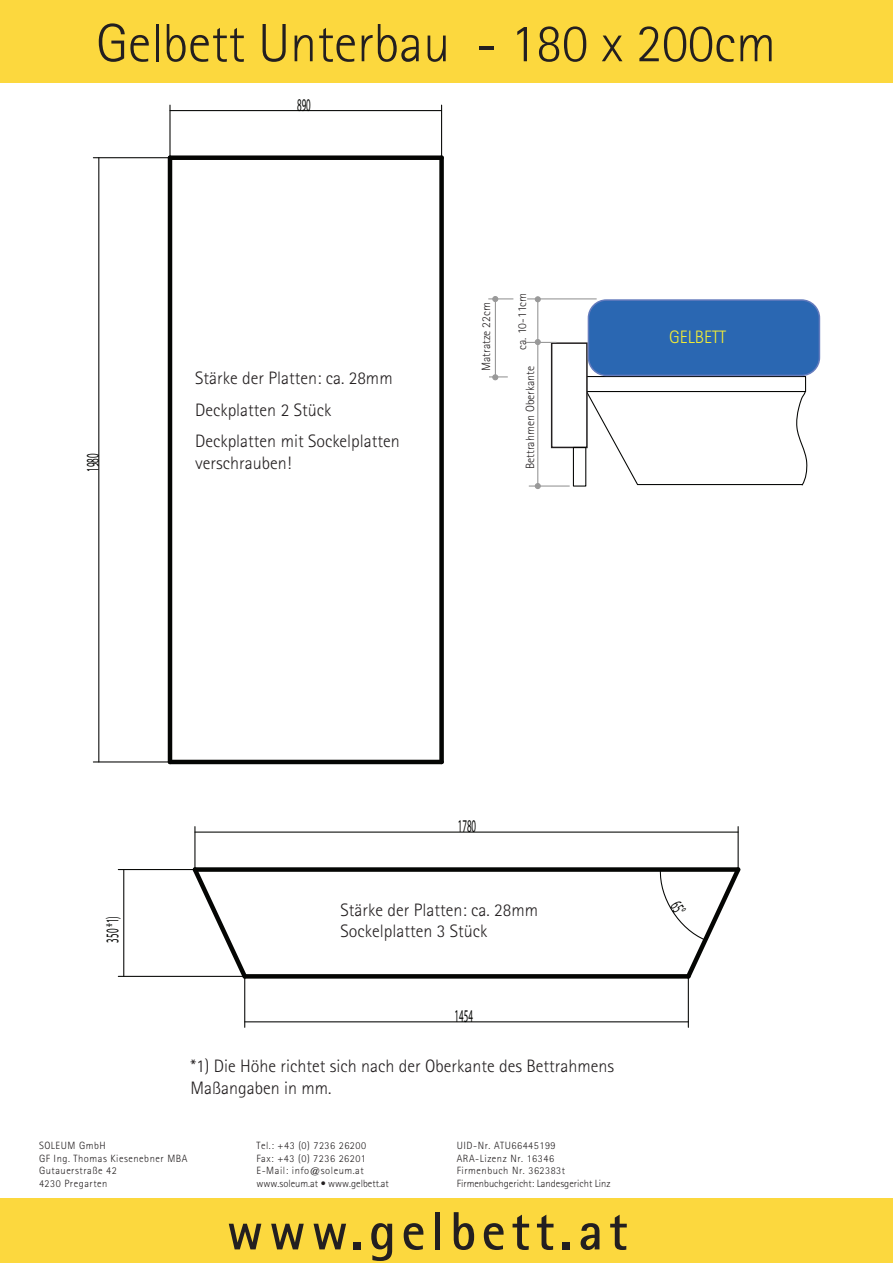
<style>
.page{position:relative;width:893px;height:1263px;background:#fff}
.page>*{position:absolute;margin:0;border:0;box-sizing:border-box;transform-origin:0 0}
.t1{font:300 54px "Rotis Sans Serif";color:#231f20}
.t2{font:700 54px "Rotis Sans Serif";letter-spacing:.1em;color:#231f20}
.t3{font:300 18px/31.5px "Rotis Sans Serif";color:#231f20}
.t4{font:18px "Myriad Pro";color:#040503;scale:.5 1}
.t5{font:300 18px "Rotis Sans Serif";color:#f4ed35}
.t6{font:300 12px "Rotis Sans Serif";color:#231f20}
.t7{font:300 10.5px/12.6px "Rotis Sans Serif";letter-spacing:.05em;color:#231f20}
</style>
<div class="page">
<img style="left:92px;top:104px;width:729px;height:924px">
<div style="left:0;top:1198px;width:893px;height:65px;background:#fcd83e"></div>
<div style="left:0;top:0;width:893px;height:83px;background:#fcd83e"></div>
<div style="left:195px;top:867px;width:543px;height:5px;background:#040503"></div>
<div style="left:245px;top:974px;width:443px;height:5px;background:#040503"></div>
<svg style="left:189px;top:863px;width:62px;height:119px"></svg>
<hr style="left:170px;top:760px;width:272px;height:4px;background:#040503">
<div style="left:170px;top:155px;width:272px;height:5px;background:#040503"></div>
<hr style="left:168px;top:158px;width:4px;height:604px;background:#040503">
<div style="left:439px;top:158px;width:5px;height:604px;background:#040503"></div>
<hr style="left:245px;top:1021px;width:443px;height:1px;background:#040503">
<hr style="left:244px;top:977px;width:1px;height:50px;background:#040503">
<hr style="left:688px;top:977px;width:1px;height:50px;background:#040503">
<hr style="left:195px;top:831px;width:543px;height:2px;background:#040503">
<hr style="left:194px;top:827px;width:1px;height:42px;background:#040503">
<hr style="left:738px;top:827px;width:1px;height:42px;background:#040503">
<hr style="left:123px;top:869px;width:1px;height:107px;background:#040503">
<hr style="left:118px;top:869px;width:76px;height:1px;background:#040503">
<hr style="left:118px;top:976px;width:126px;height:1px;background:#040503">
<hr style="left:98px;top:158px;width:1px;height:604px;background:#040503">
<hr style="left:93px;top:157px;width:76px;height:1px;background:#040503">
<hr style="left:93px;top:761px;width:76px;height:1px;background:#040503">
<hr style="left:170px;top:110px;width:272px;height:1px;background:#040503">
<hr style="left:169px;top:105px;width:2px;height:52px;background:#040503">
<hr style="left:441px;top:105px;width:1px;height:52px;background:#040503">
<div style="left:586px;top:376px;width:220px;height:16px;border:1px solid #040503"></div>
<svg style="left:586px;top:390px;width:53px;height:96px"></svg>
<hr style="left:638px;top:484px;width:164px;height:1px;background:#040503">
<svg style="left:796px;top:391px;width:12px;height:95px"></svg>
<div style="left:551px;top:342px;width:37px;height:106px;background:#fff;border:2px solid #231f20"></div>
<div style="left:573px;top:447px;width:13px;height:40px;border:1px solid #040503"></div>
<div style="left:588px;top:300px;width:231px;height:75px;background:#2a67b2;border-radius:18px"></div>
<div style="left:588px;top:299px;width:232px;height:77px;border:2px solid #647bbd;border-radius:18px"></div>
<hr style="left:526px;top:342px;width:30px;height:1px;background:#999">
<hr style="left:527px;top:298px;width:70px;height:1px;background:#999">
<hr style="left:537px;top:299px;width:1px;height:43px;background:#999">
<hr style="left:495px;top:299px;width:1px;height:78px;background:#999">
<hr style="left:537px;top:342px;width:1px;height:145px;background:#999">
<hr style="left:529px;top:485px;width:41px;height:2px;background:#999">
<svg style="left:535px;top:339px;width:6px;height:6px"></svg>
<svg style="left:535px;top:296px;width:6px;height:6px"></svg>
<svg style="left:535px;top:483px;width:6px;height:6px"></svg>
<svg style="left:489px;top:374px;width:19px;height:6px"></svg>
<svg style="left:488px;top:296px;width:25px;height:6px"></svg>
<svg style="left:659px;top:863px;width:85px;height:119px"></svg>
<h1 class="t1" style="left:96px;top:12px;width:681px">Gelbett Unterbau - 180 x 200cm</h1>
<h2 class="t4" style="left:82px;top:472px;width:38px;rotate:-90deg">1980</h2>
<h2 class="t4" style="left:297px;top:93px;width:29px">890</h2>
<h2 class="t3" style="left:195px;top:363px;width:206px">Stärke der Platten: ca. 28mm<br>Deckplatten 2 Stück<br>Deckplatten mit Sockelplatten</h2>
<h2 class="t3" style="left:195px;top:447px;width:98px">verschrauben!</h2>
<p class="t6" style="left:479px;top:371px;width:71px;rotate:-90deg">Matratze 22cm</p>
<p class="t6" style="left:515px;top:350px;width:58px;rotate:-90deg">ca. 10-11cm</p>
<p class="t6" style="left:523px;top:469px;width:105px;rotate:-90deg">Bettrahmen Oberkante</p>
<h2 class="t5" style="left:669px;top:327px;width:59px">GELBETT</h2>
<h2 class="t4" style="left:101px;top:942px;width:55px;rotate:-90deg">350 *1)</h2>
<h2 class="t4" style="left:458px;top:815px;width:38px">1780</h2>
<h2 class="t3" style="left:340px;top:899px;width:199px;line-height:21px">Stärke der Platten: ca. 28mm<br>Sockelplatten 3 Stück</h2>
<h2 class="t4" style="left:455px;top:1005px;width:38px">1454</h2>
<h2 class="t3" style="left:190px;top:1054px;width:425px;line-height:22.5px">*1) Die Höhe richtet sich nach der Oberkante des Bettrahmens<br>Maßangaben in mm.</h2>
<p class="t7" style="left:39px;top:1139px;width:150px">SOLEUM GmbH<br>GF Ing. Thomas Kiesenebner MBA<br>Gutauerstraße 42<br>4230 Pregarten</p>
<p class="t7" style="left:257px;top:1139px;width:134px">Tel.: +43 (0) 7236 26200<br>Fax: +43 (0) 7236 26201<br>E-Mail: info@soleum.at www.soleum.at • www.gelbett.at</p>
<p class="t7" style="left:457px;top:1139px;width:155px">UID-Nr. ATU66445199<br>ARA-Lizenz Nr. 16346<br>Firmenbuch Nr. 362383t<br>Firmenbuchgericht: Landesgericht Linz</p>
<h1 class="t2" style="left:227px;top:1197px;width:403px">www.gelbett.at</h1>
</div>
